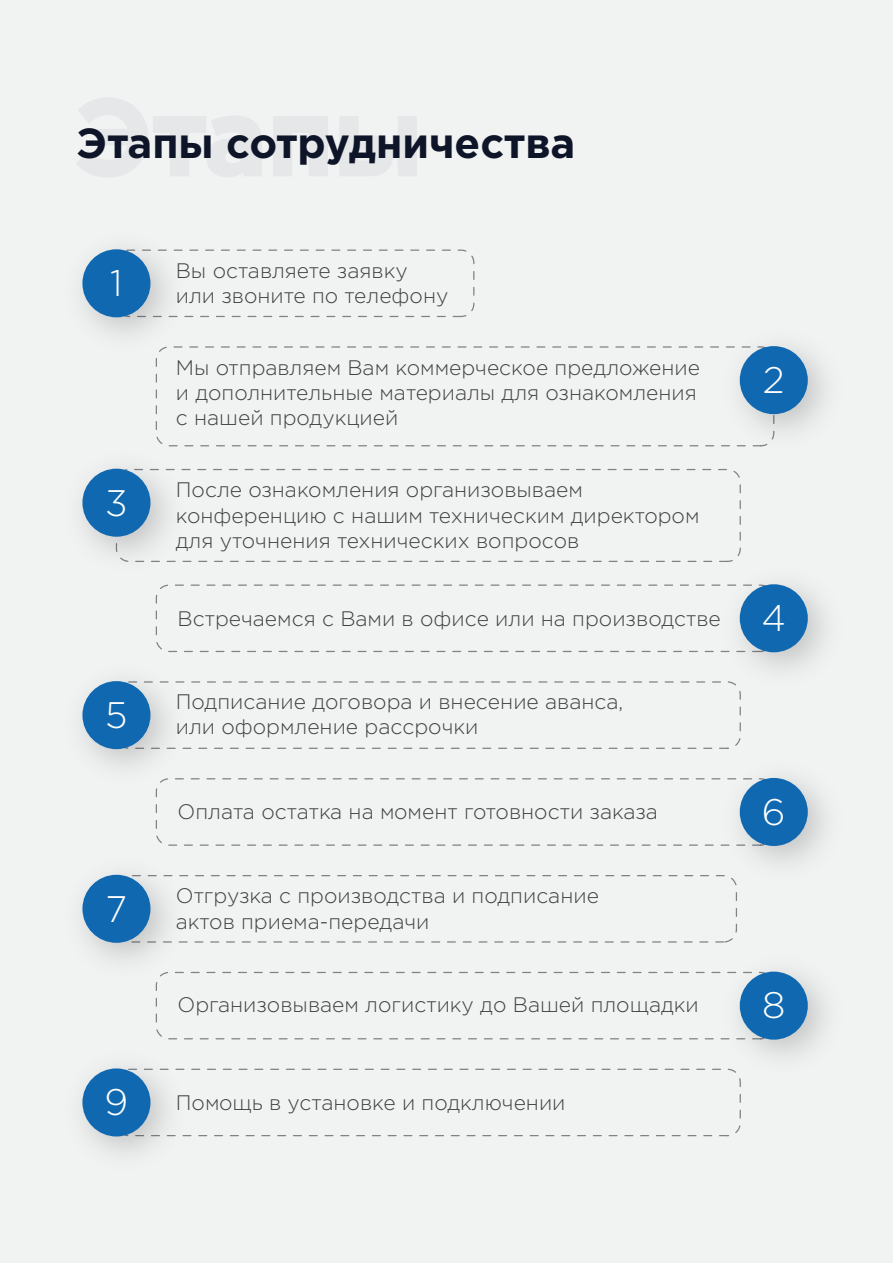
<style>
.page{position:relative;width:893px;height:1263px;background:#f1f2f2}
.page>*{position:absolute;margin:0;border:0;box-sizing:border-box;transform-origin:0 0}
.t1{font:700 42px "Gotham Pro";color:#0e1529}
.t2{font:300 36.9px "Gotham Pro";color:#fff}
.t3{font:300 21px/25.2px "Gotham Pro";color:#414042}
.s1{font-size:36.9px;color:#fff}
</style>
<div class="page">
<svg style="left:76px;top:98px;width:186px;height:79px"></svg>
<svg style="left:273px;top:117px;width:55px;height:59px"></svg>
<svg style="left:340px;top:117px;width:77px;height:59px"></svg>
<div style="left:116px;top:249px;width:358px;height:68px;border:1px dashed #808285;border-radius:13px"></div>
<img style="left:83px;top:249px;width:116px;height:117px">
<div style="left:82px;top:249px;width:68px;height:68px;background:#1069b0;border-radius:50%"></div>
<div style="left:116px;top:681px;width:625px;height:68px;border:1px dashed #808285;border-radius:13px"></div>
<img style="left:83px;top:652px;width:116px;height:145px">
<div style="left:82px;top:681px;width:68px;height:68px;background:#1069b0;border-radius:50%"></div>
<div style="left:116px;top:1069px;width:625px;height:67px;border:1px dashed #808285;border-radius:13px"></div>
<img style="left:82px;top:1039px;width:117px;height:114px">
<div style="left:82px;top:1068px;width:68px;height:68px;background:#1069b0;border-radius:50%"></div>
<div style="left:116px;top:875px;width:621px;height:67px;border:1px dashed #808285;border-radius:13px"></div>
<img style="left:83px;top:874px;width:116px;height:117px">
<div style="left:82px;top:875px;width:68px;height:68px;background:#1069b0;border-radius:50%"></div>
<div style="left:156px;top:584px;width:618px;height:68px;border:1px dashed #808285;border-radius:13px"></div>
<img style="left:709px;top:554px;width:116px;height:147px">
<div style="left:740px;top:584px;width:68px;height:68px;background:#1069b0;border-radius:50%"></div>
<div style="left:156px;top:778px;width:618px;height:68px;border:1px dashed #808285;border-radius:13px"></div>
<img style="left:709px;top:747px;width:116px;height:147px">
<div style="left:740px;top:778px;width:68px;height:68px;background:#1069b0;border-radius:50%"></div>
<div style="left:156px;top:972px;width:618px;height:67px;border:1px dashed #808285;border-radius:13px"></div>
<img style="left:709px;top:941px;width:116px;height:147px">
<div style="left:740px;top:971px;width:68px;height:69px;background:#1069b0;border-radius:50%"></div>
<div style="left:116px;top:469px;width:625px;height:93px;border:1px dashed #808285;border-radius:13px"></div>
<img style="left:83px;top:438px;width:116px;height:147px">
<div style="left:82px;top:469px;width:68px;height:68px;background:#1069b0;border-radius:50%"></div>
<div style="left:156px;top:346px;width:618px;height:100px;border:1px dashed #808285;border-radius:13px"></div>
<img style="left:709px;top:346px;width:116px;height:101px">
<div style="left:740px;top:346px;width:68px;height:68px;background:#1069b0;border-radius:50%"></div>
<h1 class="t1" style="left:77px;top:119px;width:500px">Этапы сотрудничества</h1>
<h2 class="t2" style="left:110px;top:263px;width:14px">1</h2>
<p class="t3" style="left:176px;top:258px;width:274px">Вы оставляете заявку или звоните по телефону</p>
<p class="t3" style="left:176px;top:355px;width:526px">Мы отправляем Вам коммерческое предложение и дополнительные материалы для ознакомления с нашей продукцией</p>
<h2 class="t2" style="left:105px;top:482px;width:24px">3</h2>
<p class="t3" style="left:176px;top:478px;width:525px">После ознакомления организовываем конференцию с нашим техническим директором для уточнения технических вопросов</p>
<h2 class="t2" style="left:763px;top:360px;width:23px">2</h2>
<p class="t3" style="left:178px;top:606px;width:610px">Встречаемся с Вами в офисе или на производстве <span class="s1">4</span></p>
<h2 class="t2" style="left:105px;top:695px;width:24px">5</h2>
<p class="t3" style="left:176px;top:689px;width:449px">Подписание договора и внесение аванса, или оформление рассрочки</p>
<p class="t3" style="left:178px;top:799px;width:482px">Оплата остатка на момент готовности заказа</p>
<h2 class="t2" style="left:762px;top:792px;width:25px">6</h2>
<h2 class="t2" style="left:106px;top:888px;width:23px">7</h2>
<p class="t3" style="left:176px;top:884px;width:425px">Отгрузка с производства и подписание актов приема-передачи</p>
<p class="t3" style="left:178px;top:992px;width:523px">Организовываем логистику до Вашей площадки</p>
<h2 class="t2" style="left:762px;top:985px;width:25px">8</h2>
<h2 class="t2" style="left:105px;top:1082px;width:25px">9</h2>
<p class="t3" style="left:176px;top:1090px;width:391px">Помощь в установке и подключении</p>
</div>
